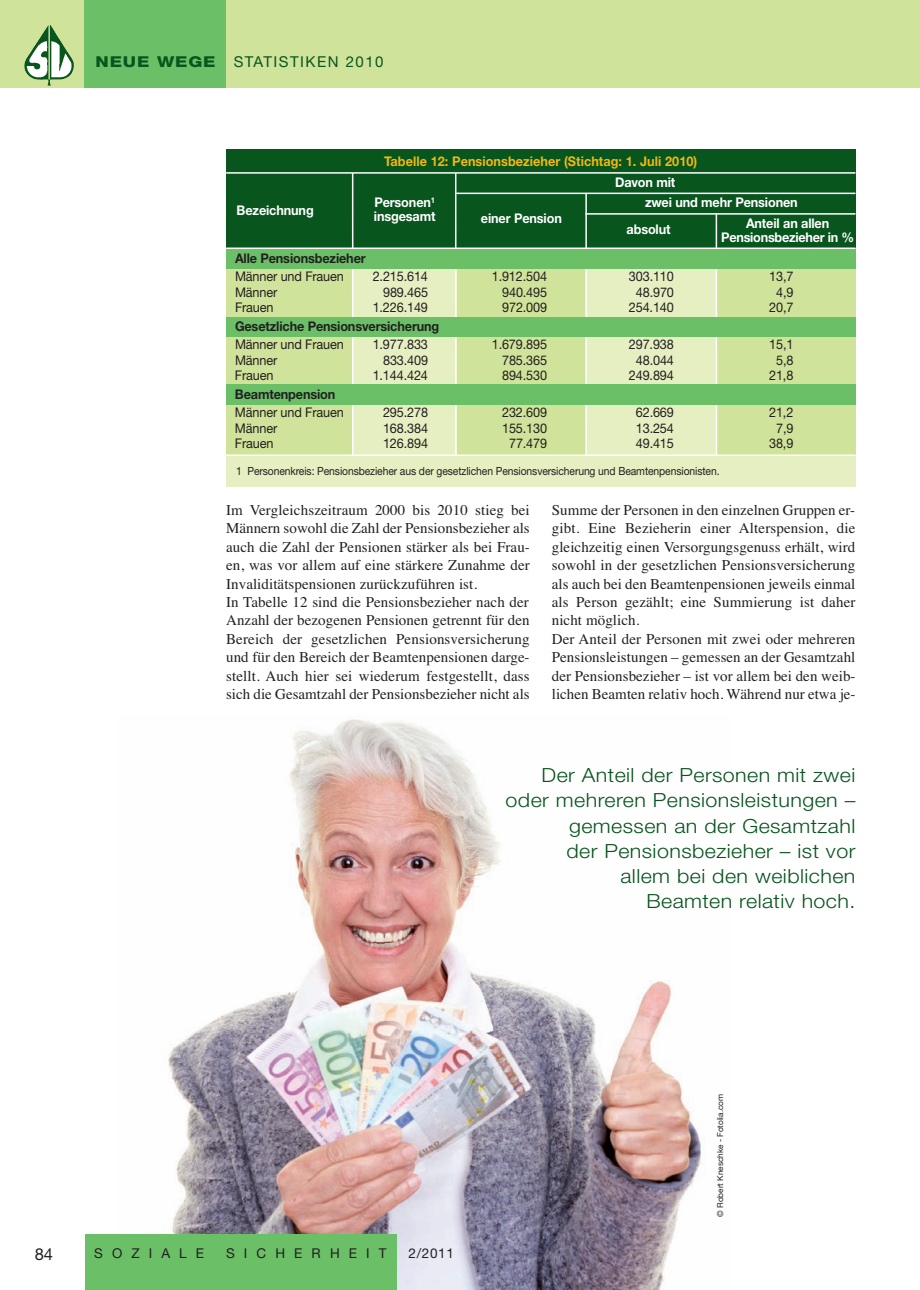
<style>
.page{position:relative;width:920px;height:1290px;background:#fff}
.page>*{position:absolute;margin:0;border:0;box-sizing:border-box;transform-origin:0 0}
.t1{font:300 19.5px/25px "Helvetica Neue";letter-spacing:.02em;color:#08551e;text-align:right;scale:1.1 1}
.t2{font:16.5px "Helvetica Neue";color:#231f20}
.t3{font:15px/18.5px "Times";letter-spacing:.005em;color:#231f20}
.t4{font:15px "Helvetica Neue";letter-spacing:.1em;color:#08551e}
.t5{font:13.5px "Helvetica Neue";letter-spacing:.675em;color:#231f20}
.t6{font:13.35px "Helvetica Neue";letter-spacing:-.01em;color:#231f20;scale:.95 1}
.t7{font:700 13.35px/14.1px "Helvetica Neue";letter-spacing:-.01em;color:#fff;text-align:center;scale:.95 1}
.t8{font:700 13.35px "Helvetica Neue";letter-spacing:-.01em;color:#231f20;scale:.95 1}
.t9{font:700 13.35px "Helvetica Neue";letter-spacing:.005em;color:#f2b90f;scale:.95 1}
.t10{font:11.25px "Helvetica Neue";letter-spacing:-.01em;color:#231f20;scale:.92 1}
.t11{font:8.25px "Helvetica Neue";letter-spacing:-.005em;color:#231f20}
.t12{font:700 7.95px "Helvetica Neue";color:#fff;scale:.95 1}
.s1{font-weight:800}
</style>
<div class="page">
<img style="left:168px;top:719px;width:535px;height:570px">
<div style="left:906px;top:0;width:14px;height:88px;background:#d0e39a"></div>
<div style="left:0;top:0;width:906px;height:88px;background:#d0e39a"></div>
<div style="left:85px;top:0;width:141px;height:88px;background:#6bc067"></div>
<div style="left:85px;top:1234px;width:311px;height:56px;background:#6bc067"></div>
<img style="left:24px;top:25px;width:50px;height:61px">
<div style="left:226px;top:216px;width:629px;height:271px;background:#e6efc1"></div>
<div style="left:226px;top:217px;width:127px;height:238px;background:#d0e39a"></div>
<div style="left:457px;top:226px;width:128px;height:229px;background:#d0e39a"></div>
<div style="left:716px;top:262px;width:139px;height:193px;background:#d0e39a"></div>
<div style="left:226px;top:150px;width:629px;height:98px;background:#08551e"></div>
<hr style="left:226px;top:172px;width:629px;height:2px;background:#fff">
<hr style="left:456px;top:193px;width:399px;height:1px;background:#fff">
<hr style="left:585px;top:213px;width:270px;height:2px;background:#fff">
<hr style="left:455px;top:173px;width:2px;height:282px;background:#fff">
<hr style="left:352px;top:173px;width:1px;height:282px;background:#fff">
<hr style="left:585px;top:193px;width:2px;height:262px;background:#fff">
<hr style="left:716px;top:213px;width:1px;height:242px;background:#fff">
<div style="left:226px;top:248px;width:629px;height:20px;background:#6bc067"></div>
<div style="left:226px;top:317px;width:629px;height:20px;background:#6bc067"></div>
<div style="left:226px;top:384px;width:629px;height:21px;background:#6bc067"></div>
<hr style="left:226px;top:247px;width:629px;height:2px;background:#fff">
<hr style="left:226px;top:454px;width:629px;height:2px;background:#fff">
<p class="t4" style="left:96px;top:56px;width:290px"><span class="s1">NEUE WEGE</span> STATISTIKEN 2010</p>
<p class="t9" style="left:384px;top:156px;width:331px">Tabelle 12: Pensionsbezieher (Stichtag: 1. Juli 2010)</p>
<p class="t7" style="left:237px;top:204px;width:83px">Bezeichnung</p>
<p class="t7" style="left:615px;top:176px;width:65px">Davon mit</p>
<p class="t7" style="left:374px;top:196px;width:61px">Personen</p>
<p class="t7" style="left:645px;top:197px;width:162px">zwei und mehr Pensionen</p>
<p class="t12" style="left:431px;top:198px;width:6px">1</p>
<p class="t7" style="left:374px;top:211px;width:66px">insgesamt</p>
<p class="t7" style="left:481px;top:212px;width:87px">einer Pension</p>
<p class="t7" style="left:627px;top:223px;width:48px">absolut</p>
<p class="t7" style="left:721px;top:218px;width:141px">Anteil an allen<br>Pensionsbezieher in %</p>
<p class="t8" style="left:235px;top:253px;width:139px">Alle Pensionsbezieher</p>
<p class="t6" style="left:235px;top:272px;width:116px">Männer und Frauen</p>
<p class="t6" style="left:373px;top:272px;width:60px">2.215.614</p>
<p class="t6" style="left:492px;top:272px;width:60px">1.912.504</p>
<p class="t6" style="left:629px;top:272px;width:49px">303.110</p>
<p class="t6" style="left:769px;top:272px;width:27px">13,7</p>
<p class="t6" style="left:235px;top:287px;width:46px">Männer</p>
<p class="t6" style="left:383px;top:287px;width:49px">989.465</p>
<p class="t6" style="left:502px;top:287px;width:49px">940.495</p>
<p class="t6" style="left:636px;top:287px;width:42px">48.970</p>
<p class="t6" style="left:776px;top:287px;width:20px">4,9</p>
<p class="t6" style="left:235px;top:303px;width:42px">Frauen</p>
<p class="t6" style="left:373px;top:303px;width:60px">1.226.149</p>
<p class="t6" style="left:502px;top:303px;width:49px">972.009</p>
<p class="t6" style="left:629px;top:303px;width:49px">254.140</p>
<p class="t6" style="left:769px;top:303px;width:27px">20,7</p>
<p class="t8" style="left:235px;top:321px;width:217px">Gesetzliche Pensionsversicherung</p>
<p class="t6" style="left:235px;top:339px;width:116px">Männer und Frauen</p>
<p class="t6" style="left:373px;top:339px;width:60px">1.977.833</p>
<p class="t6" style="left:492px;top:339px;width:60px">1.679.895</p>
<p class="t6" style="left:629px;top:339px;width:49px">297.938</p>
<p class="t6" style="left:769px;top:339px;width:27px">15,1</p>
<p class="t6" style="left:235px;top:355px;width:46px">Männer</p>
<p class="t6" style="left:383px;top:355px;width:49px">833.409</p>
<p class="t6" style="left:502px;top:355px;width:49px">785.365</p>
<p class="t6" style="left:636px;top:355px;width:42px">48.044</p>
<p class="t6" style="left:776px;top:355px;width:20px">5,8</p>
<p class="t6" style="left:235px;top:371px;width:42px">Frauen</p>
<p class="t6" style="left:373px;top:371px;width:60px">1.144.424</p>
<p class="t6" style="left:502px;top:371px;width:49px">894.530</p>
<p class="t6" style="left:629px;top:371px;width:49px">249.894</p>
<p class="t6" style="left:769px;top:371px;width:27px">21,8</p>
<p class="t8" style="left:235px;top:389px;width:107px">Beamtenpension</p>
<p class="t6" style="left:235px;top:407px;width:116px">Männer und Frauen</p>
<p class="t6" style="left:383px;top:407px;width:49px">295.278</p>
<p class="t6" style="left:502px;top:407px;width:49px">232.609</p>
<p class="t6" style="left:636px;top:407px;width:42px">62.669</p>
<p class="t6" style="left:769px;top:407px;width:27px">21,2</p>
<p class="t6" style="left:235px;top:423px;width:46px">Männer</p>
<p class="t6" style="left:383px;top:423px;width:49px">168.384</p>
<p class="t6" style="left:502px;top:423px;width:49px">155.130</p>
<p class="t6" style="left:636px;top:423px;width:42px">13.254</p>
<p class="t6" style="left:776px;top:423px;width:20px">7,9</p>
<p class="t6" style="left:235px;top:439px;width:42px">Frauen</p>
<p class="t6" style="left:383px;top:439px;width:49px">126.894</p>
<p class="t6" style="left:509px;top:439px;width:42px">77.479</p>
<p class="t6" style="left:636px;top:439px;width:42px">49.415</p>
<p class="t6" style="left:769px;top:439px;width:27px">38,9</p>
<p class="t10" style="left:236px;top:467px;width:527px">1 Personenkreis: Pensionsbezieher aus der gesetzlichen Pensionsversicherung und Beamtenpensionisten.</p>
<p class="t3" style="left:226px;top:500px;width:305px">Im Vergleichszeitraum 2000 bis 2010 stieg bei Männern sowohl die Zahl der Pensionsbezieher als auch die Zahl der Pensionen stärker als bei Frau&shy;en, was vor allem auf eine stärkere Zunahme der Invaliditätspensionen zurückzuführen ist.<br>In Tabelle 12 sind die Pensionsbezieher nach der Anzahl der bezogenen Pensionen getrennt für den Bereich der gesetzlichen Pensionsversicherung und für den Bereich der Beamtenpensionen darge&shy;stellt. Auch hier sei wiederum festgestellt, dass sich die Gesamtzahl der Pensionsbezieher nicht als</p>
<p class="t3" style="left:552px;top:500px;width:305px">Summe der Personen in den einzelnen Gruppen er&shy;gibt. Eine Bezieherin einer Alterspension, die gleichzeitig einen Versorgungsgenuss erhält, wird sowohl in der gesetzlichen Pensionsversicherung als auch bei den Beamtenpensionen jeweils einmal als Person gezählt; eine Summierung ist daher nicht möglich.<br>Der Anteil der Personen mit zwei oder mehreren Pensionsleistungen – gemessen an der Gesamtzahl der Pensionsbezieher – ist vor allem bei den weib&shy;lichen Beamten relativ hoch. Während nur etwa je-</p>
<h1 class="t1" style="left:506px;top:762px;width:320px">Der Anteil der Personen mit zwei oder mehreren Pensionsleistungen – gemessen an der Gesamtzahl<br>der Pensionsbezieher – ist vor<br>allem bei den weiblichen<br>Beamten relativ hoch.</h1>
<p class="t2" style="left:35px;top:1248px;width:20px">84</p>
<p class="t5" style="left:94px;top:1248px;width:111px">SOZIALE</p>
<p class="t5" style="left:226px;top:1248px;width:162px">SICHERHEIT</p>
<p class="t5" style="left:408px;top:1248px;width:47px">2/2011</p>
<p class="t11" style="left:717px;top:1217px;width:124px;rotate:-90deg">© Robert Kneschke - Fotolia.com</p>
</div>
